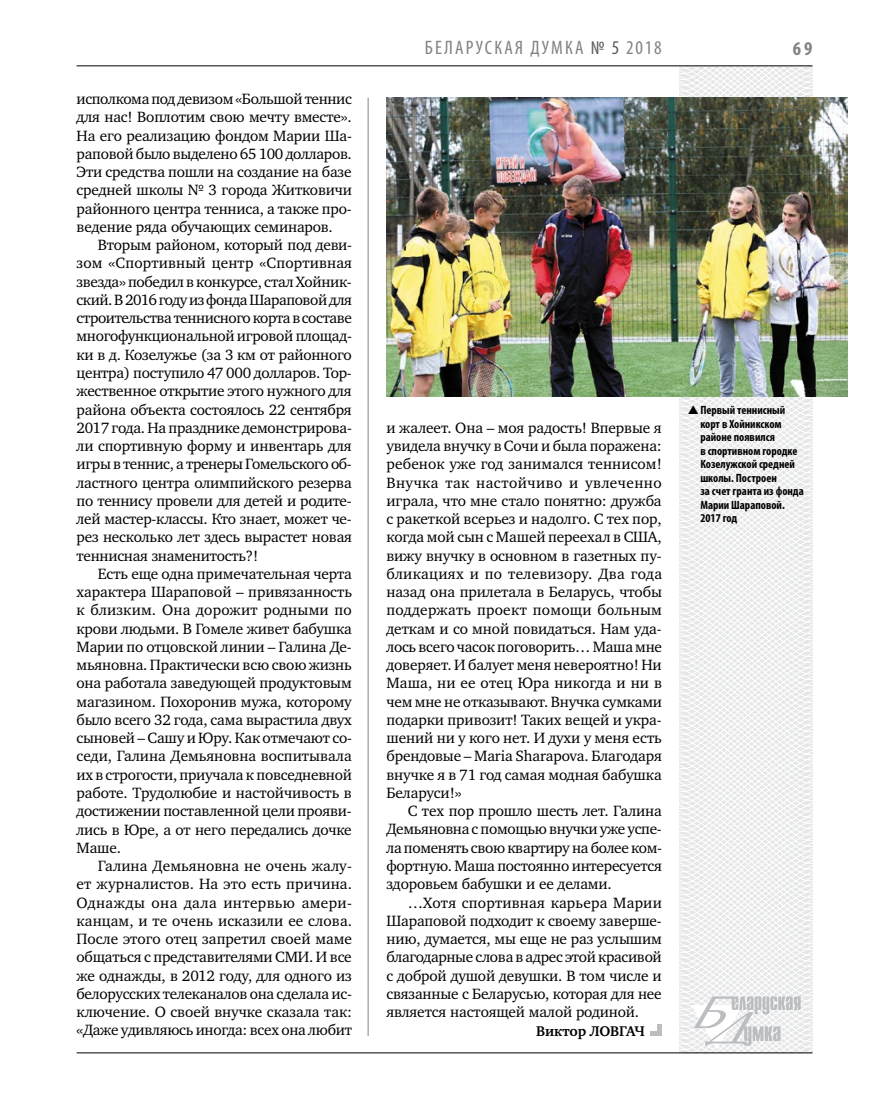
<style>
.page{position:relative;width:872px;height:1106px;background:#fff}
.page>*{position:absolute;margin:0;border:0;box-sizing:border-box;transform-origin:0 0}
.t1{font:condensed 19.5px "Myriad Pro";letter-spacing:.11em;color:#808285}
.t2{font:700 condensed 19.5px "Myriad Pro";color:#808285}
.t3{font:15.3px/18.3px "Charter C";letter-spacing:-.01em;color:#000;text-align:justify}
.t4{font:700 14.4px "Charter C";letter-spacing:-.01em;color:#000}
.t5{font:700 condensed 12px/13.5px "Myriad Pro";color:#000}
.s1{color:#58595b}
</style>
<div class="page">
<hr style="left:368px;top:98px;width:1px;height:938px;background:#808285">
<svg style="left:621px;top:65px;width:227px;height:989px"></svg>
<svg style="left:691px;top:996px;width:109px;height:53px"></svg>
<hr style="left:77px;top:65px;width:735px;height:1px;background:#000">
<hr style="left:77px;top:1052px;width:735px;height:1px;background:#000">
<img style="left:386px;top:97px;width:461px;height:299px">
<div style="left:657px;top:1023px;width:5px;height:12px;background:#bcbdc0"></div>
<hr style="left:650px;top:1031px;width:12px;height:4px;background:#bcbdc0">
<svg style="left:688px;top:405px;width:23px;height:10px"></svg>
<p class="t3" style="left:77px;top:90px;width:277px">исполкома под девизом «Большой теннис для нас! Воплотим свою мечту вместе».<br>На его реализацию фондом Марии Ша&shy;раповой было выделено 65 100 долларов.<br>Эти средства пошли на создание на базе средней школы № 3 города Житковичи районного центра тенниса, а также про&shy;ведение ряда обучающих семинаров.</p>
<p class="t3" style="left:77px;top:236px;width:277px;text-indent:21px">Вторым районом, который под деви&shy;зом «Спортивный центр «Спортивная звезда» победил в конкурсе, стал Хойник&shy;ский. В 2016 году из фонда Шараповой для строительства теннисного корта в составе многофункциональной игровой площад&shy;ки в д. Козелужье (за 3 км от районного центра) поступило 47 000 долларов. Тор&shy;жественное открытие этого нужного для района объекта состоялось 22 сентября 2017 года. На празднике демонстрирова&shy;ли спортивную форму и инвентарь для игры в теннис, а тренеры Гомельского об&shy;ластного центра олимпийского резерва по теннису провели для детей и родите&shy;лей мастер-классы. Кто знает, может че&shy;рез несколько лет здесь вырастет новая теннисная знаменитость?!</p>
<p class="t3" style="left:77px;top:564px;width:277px;text-indent:21px">Есть еще одна примечательная черта характера Шараповой – привязанность к близким. Она дорожит родными по крови людьми. В Гомеле живет бабушка Марии по отцовской линии – Галина Де&shy;мьяновна. Практически всю свою жизнь она работала заведующей продуктовым магазином. Похоронив мужа, которому было всего 32 года, сама вырастила двух сыновей – Сашу и Юру. Как отмечают со&shy;седи, Галина Демьяновна воспитывала их в строгости, приучала к повседневной работе. Трудолюбие и настойчивость в достижении поставленной цели прояви&shy;лись в Юре, а от него передались дочке Маше.</p>
<p class="t3" style="left:77px;top:857px;width:277px;text-indent:21px">Галина Демьяновна не очень жалу&shy;ет журналистов. На это есть причина.<br>Однажды она дала интервью амери&shy;канцам, и те очень исказили ее слова.<br>После этого отец запретил своей маме общаться с представителями СМИ. И все же однажды, в 2012 году, для одного из белорусских телеканалов она сделала ис&shy;ключение. О своей внучке сказала так: «Даже удивляюсь иногда: всех она любит</p>
<p class="t1" style="left:425px;top:36px;width:238px">БЕЛАРУСКАЯ ДУМКА <span class="s1">№ 5</span> 2018</p>
<p class="t2" style="left:793px;top:37px;width:21px">69</p>
<p class="t3" style="left:386px;top:418px;width:277px">и жалеет. Она – моя радость! Впервые я увидела внучку в Сочи и была поражена: ребенок уже год занимался теннисом!<br>Внучка так настойчиво и увлеченно играла, что мне стало понятно: дружба с ракеткой всерьез и надолго. С тех пор, когда мой сын с Машей переехал в США, вижу внучку в основном в газетных пу&shy;бликациях и по телевизору. Два года назад она прилетала в Беларусь, чтобы поддержать проект помощи больным деткам и со мной повидаться. Нам уда&shy;лось всего часок поговорить… Маша мне доверяет. И балует меня невероятно! Ни Маша, ни ее отец Юра никогда и ни в чем мне не отказывают. Внучка сумками подарки привозит! Таких вещей и укра&shy;шений ни у кого нет. И духи у меня есть брендовые – Maria Sharapova. Благодаря внучке я в 71 год самая модная бабушка Беларуси!»</p>
<p class="t3" style="left:386px;top:802px;width:277px;text-indent:21px">С тех пор прошло шесть лет. Галина Демьяновна с помощью внучки уже успе&shy;ла поменять свою квартиру на более ком&shy;фортную. Маша постоянно интересуется здоровьем бабушки и ее делами.</p>
<p class="t3" style="left:386px;top:893px;width:277px;text-indent:21px">…Хотя спортивная карьера Марии Шараповой подходит к своему заверше&shy;нию, думается, мы еще не раз услышим благодарные слова в адрес этой красивой с доброй душой девушки. В том числе и связанные с Беларусью, которая для нее является настоящей малой родиной.</p>
<p class="t4" style="left:536px;top:1022px;width:110px">Виктор ЛОВГАЧ</p>
<p class="t5" style="left:700px;top:403px;width:105px">Первый теннисный корт в Хойникском районе появился<br>в спортивном городке<br>Козелужской средней школы. Построен<br>за счет гранта из фонда<br>Марии Шараповой.<br>2017 год</p>
</div>
